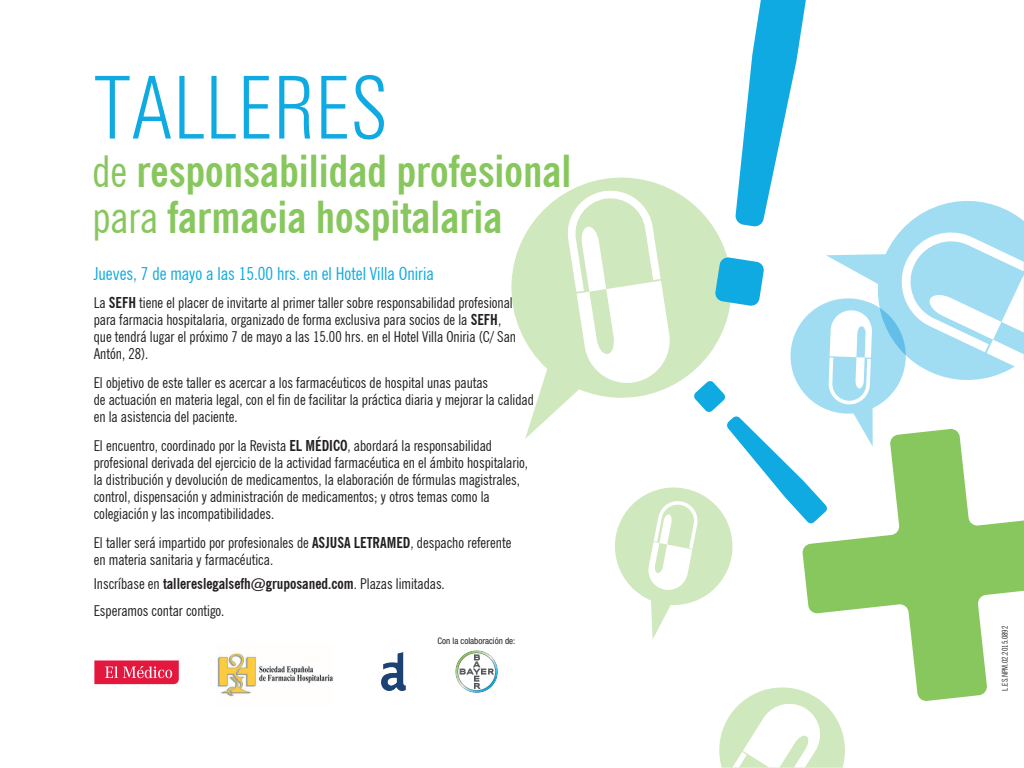
<style>
.page{position:relative;width:1024px;height:768px;background:#fff}
.page>*{position:absolute;margin:0;border:0;box-sizing:border-box;transform-origin:0 0}
.t1{font:300 condensed 91px "Univers";color:#10aae2}
.t2{font:700 condensed 44px/46px "News Gothic BT";color:#87c75d}
.t3{font:condensed 18px "News Gothic BT";color:#10aae2}
.t4{font:condensed 15px/17px "News Gothic BT";color:#231f20}
.t5{font:condensed 9px "Helvetica Neue LT Std";color:#231f20}
.t6{font:condensed 8px "News Gothic BT";color:#231f20}
.s1{font-weight:400}
.s2{font-weight:700}
</style>
<div class="page">
<svg style="left:511px;top:192px;width:56px;height:247px;fill:#cfe8be"></svg>
<svg style="left:94px;top:660px;width:85px;height:24px;background:#e73858"></svg>
<img style="left:217px;top:653px;width:117px;height:44px">
<img style="left:381px;top:653px;width:25px;height:37px">
<img style="left:455px;top:650px;width:43px;height:43px">
<svg style="left:911px;top:640px;width:76px;height:61px;background:#96ce71"></svg>
<svg style="left:567px;top:1px;width:457px;height:639px"></svg>
<svg style="left:719px;top:687px;width:126px;height:80px"></svg>
<hr style="left:1023px;top:0;width:1px;height:448px;background:#fff">
<h1 class="t1" style="left:94px;top:55px;width:296px">TALLERES</h1>
<h2 class="t2" style="left:92px;top:147px;width:481px"><span class="s1">de</span> responsabilidad profesional <span class="s1">para</span> farmacia hospitalaria</h2>
<p class="t3" style="left:94px;top:263px;width:342px">Jueves, 7 de mayo a las 15.00 hrs. en el Hotel Villa Oniria</p>
<p class="t4" style="left:94px;top:294px;width:424px">La <span class="s2">SEFH</span> tiene el placer de invitarte al primer taller sobre responsabilidad profesional para farmacia hospitalaria, organizado de forma exclusiva para socios de la <span class="s2">SEFH</span>, que tendrá lugar el próximo 7 de mayo a las 15.00 hrs. en el Hotel Villa Oniria (C/ San Antón, 28).</p>
<p class="t4" style="left:94px;top:374px;width:442px">El objetivo de este taller es acercar a los farmacéuticos de hospital unas pautas<br>de actuación en materia legal, con el fin de facilitar la práctica diaria y mejorar la calidad en la asistencia del paciente.</p>
<p class="t4" style="left:94px;top:437px;width:436px">El encuentro, coordinado por la Revista <span class="s2">EL MÉDICO</span>, abordará la responsabilidad profesional derivada del ejercicio de la actividad farmacéutica en el ámbito hospitalario, la distribución y devolución de medicamentos, la elaboración de fórmulas magistrales, control, dispensación y administración de medicamentos; y otros temas como la colegiación y las incompatibilidades.</p>
<p class="t4" style="left:94px;top:534px;width:419px">El taller será impartido por profesionales de <span class="s2">ASJUSA LETRAMED</span>, despacho referente en materia sanitaria y farmacéutica.</p>
<p class="t4" style="left:94px;top:570px;width:353px;line-height:27px">Inscríbase en <span class="s2">tallereslegalsefh@gruposaned.com</span>. Plazas limitadas.<br>Esperamos contar contigo.</p>
<p class="t5" style="left:438px;top:636px;width:79px">Con la colaboración de:</p>
<p class="t6" style="left:1000px;top:691px;width:66px;rotate:-90deg">L.ES.NPM.02.2015.0892</p>
</div>
